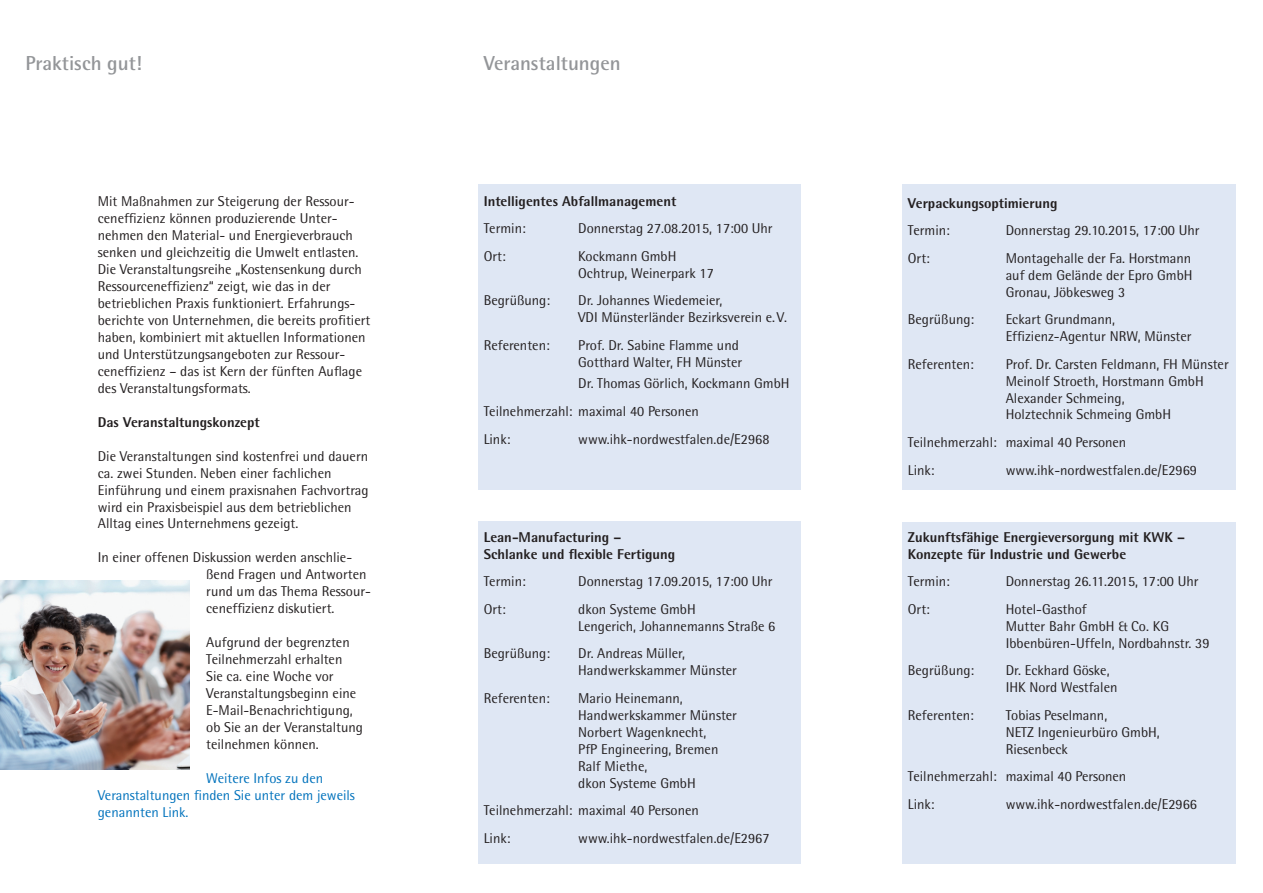
<style>
.page{position:relative;width:1263px;height:893px;background:#fff}
.page>*{position:absolute;margin:0;border:0;box-sizing:border-box;transform-origin:0 0}
.t1{font:700 20.25px "Rotis Semi Sans";color:#939598}
.t2{font:14.25px/17px "Rotis Semi Sans";color:#231f20}
.t3{font:800 14.25px/17px "Rotis Semi Sans";color:#231f20}
.t4{font:14.25px/17px "Rotis Semi Sans";color:#0072bc}
</style>
<div class="page">
<div style="left:902px;top:522px;width:333px;height:341px;background:#dfe7f4"></div>
<div style="left:902px;top:184px;width:333px;height:305px;background:#dfe7f4"></div>
<div style="left:478px;top:521px;width:323px;height:342px;background:#dfe7f4"></div>
<div style="left:478px;top:184px;width:323px;height:305px;background:#dfe7f4"></div>
<img style="left:0;top:580px;width:189px;height:190px">
<h1 class="t1" style="left:26px;top:50px;width:118px">Praktisch gut!</h1>
<p class="t2" style="left:98px;top:193px;width:274px">Mit Maßnahmen zur Steigerung der Ressour&shy;ceneffizienz können produzierende Unter&shy;nehmen den Material- und Energieverbrauch senken und gleichzeitig die Umwelt entlasten.<br>Die Veranstaltungsreihe „Kostensenkung durch Ressourceneffizienz“ zeigt, wie das in der betrieblichen Praxis funktioniert. Erfahrungs&shy;berichte von Unternehmen, die bereits profitiert haben, kombiniert mit aktuellen Informationen und Unterstützungsangeboten zur Ressour&shy;ceneffizienz – das ist Kern der fünften Auflage des Veranstaltungsformats.</p>
<p class="t3" style="left:98px;top:413px;width:163px">Das Veranstaltungskonzept</p>
<p class="t2" style="left:98px;top:447px;width:272px">Die Veranstaltungen sind kostenfrei und dauern ca. zwei Stunden. Neben einer fachlichen Einführung und einem praxisnahen Fachvortrag wird ein Praxisbeispiel aus dem betrieblichen Alltag eines Unternehmens gezeigt.</p>
<p class="t2" style="left:206px;top:549px;width:166px;text-indent:-108px">In einer offenen Diskussion werden anschlie&shy;ßend Fragen und Antworten rund um das Thema Ressour&shy;ceneffizienz diskutiert.</p>
<p class="t2" style="left:206px;top:634px;width:158px">Aufgrund der begrenzten<br>Teilnehmerzahl erhalten<br>Sie ca. eine Woche vor<br>Veranstaltungsbeginn eine<br>E-Mail-Benachrichtigung, ob Sie an der Veranstaltung teilnehmen können.</p>
<p class="t4" style="left:98px;top:769px;width:259px;text-indent:108px">Weitere Infos zu den<br>Veranstaltungen finden Sie unter dem jeweils genannten Link.</p>
<h1 class="t1" style="left:484px;top:51px;width:138px">Veranstaltungen</h1>
<p class="t3" style="left:484px;top:192px;width:194px">Intelligentes Abfallmanagement</p>
<p class="t2" style="left:484px;top:220px;width:44px">Termin:</p>
<p class="t2" style="left:578px;top:220px;width:196px">Donnerstag 27.08.2015, 17:00 Uhr</p>
<p class="t2" style="left:484px;top:247px;width:24px">Ort:</p>
<p class="t2" style="left:578px;top:247px;width:137px">Kockmann GmbH<br>Ochtrup, Weinerpark 17</p>
<p class="t2" style="left:484px;top:292px;width:68px">Begrüßung:</p>
<p class="t2" style="left:578px;top:292px;width:210px">Dr. Johannes Wiedemeier,<br>VDI Münsterländer Bezirksverein e.V.</p>
<p class="t2" style="left:484px;top:336px;width:68px">Referenten:</p>
<p class="t2" style="left:578px;top:336px;width:166px">Prof. Dr. Sabine Flamme und<br>Gotthard Walter, FH Münster</p>
<p class="t2" style="left:484px;top:370px;width:307px;line-height:27.6px;text-indent:95px">Dr. Thomas Görlich, Kockmann GmbH<br>Teilnehmerzahl: maximal 40 Personen<br>Link:</p>
<p class="t2" style="left:578px;top:430px;width:193px">www.ihk-nordwestfalen.de/E2968</p>
<p class="t3" style="left:484px;top:528px;width:193px">Lean-Manufacturing –<br>Schlanke und flexible Fertigung</p>
<p class="t2" style="left:484px;top:573px;width:44px">Termin:</p>
<p class="t2" style="left:578px;top:573px;width:196px">Donnerstag 17.09.2015, 17:00 Uhr</p>
<p class="t2" style="left:484px;top:600px;width:24px">Ort:</p>
<p class="t2" style="left:578px;top:600px;width:199px">dkon Systeme GmbH<br>Lengerich, Johannemanns Straße 6</p>
<p class="t2" style="left:484px;top:645px;width:68px">Begrüßung:</p>
<p class="t2" style="left:578px;top:645px;width:160px">Dr. Andreas Müller,<br>Handwerkskammer Münster</p>
<p class="t2" style="left:484px;top:689px;width:68px">Referenten:</p>
<p class="t2" style="left:578px;top:689px;width:160px">Mario Heinemann,<br>Handwerkskammer Münster<br>Norbert Wagenknecht,<br>PfP Engineering, Bremen<br>Ralf Miethe,<br>dkon Systeme GmbH</p>
<p class="t2" style="left:484px;top:796px;width:217px;line-height:27.6px">Teilnehmerzahl: maximal 40 Personen<br>Link:</p>
<p class="t2" style="left:578px;top:829px;width:193px">www.ihk-nordwestfalen.de/E2967</p>
<p class="t3" style="left:908px;top:194px;width:151px">Verpackungsoptimierung</p>
<p class="t2" style="left:908px;top:222px;width:44px">Termin:</p>
<p class="t2" style="left:1006px;top:222px;width:195px">Donnerstag 29.10.2015, 17:00 Uhr</p>
<p class="t2" style="left:908px;top:249px;width:24px">Ort:</p>
<p class="t2" style="left:1006px;top:249px;width:188px;text-align:justify">Montagehalle der Fa. Horstmann auf dem Gelände der Epro GmbH Gronau, Jöbkesweg 3</p>
<p class="t2" style="left:908px;top:311px;width:68px">Begrüßung:</p>
<p class="t2" style="left:1006px;top:311px;width:187px">Eckart Grundmann,<br>Effizienz-Agentur NRW, Münster</p>
<p class="t2" style="left:908px;top:355px;width:68px">Referenten:</p>
<p class="t2" style="left:1006px;top:355px;width:225px">Prof. Dr. Carsten Feldmann, FH Münster<br>Meinolf Stroeth, Horstmann GmbH<br>Alexander Schmeing,<br>Holztechnik Schmeing GmbH</p>
<p class="t2" style="left:908px;top:428px;width:220px;line-height:27.6px">Teilnehmerzahl: maximal 40 Personen<br>Link:</p>
<p class="t2" style="left:1006px;top:461px;width:193px">www.ihk-nordwestfalen.de/E2969</p>
<p class="t3" style="left:908px;top:528px;width:279px">Zukunftsfähige Energieversorgung mit KWK –<br>Konzepte für Industrie und Gewerbe</p>
<p class="t2" style="left:908px;top:573px;width:44px">Termin:</p>
<p class="t2" style="left:1006px;top:573px;width:194px">Donnerstag 26.11.2015, 17:00 Uhr</p>
<p class="t2" style="left:908px;top:600px;width:24px">Ort:</p>
<p class="t2" style="left:1006px;top:600px;width:205px">Hotel-Gasthof<br>Mutter Bahr GmbH &amp; Co. KG<br>Ibbenbüren-Uffeln, Nordbahnstr. 39</p>
<p class="t2" style="left:908px;top:662px;width:68px">Begrüßung:</p>
<p class="t2" style="left:1006px;top:662px;width:113px">Dr. Eckhard Göske,<br>IHK Nord Westfalen</p>
<p class="t2" style="left:908px;top:706px;width:68px">Referenten:</p>
<p class="t2" style="left:1006px;top:706px;width:156px">Tobias Peselmann,<br>NETZ Ingenieurbüro GmbH,<br>Riesenbeck</p>
<p class="t2" style="left:908px;top:763px;width:220px;line-height:27.6px">Teilnehmerzahl: maximal 40 Personen<br>Link:</p>
<p class="t2" style="left:1006px;top:795px;width:193px">www.ihk-nordwestfalen.de/E2966</p>
</div>
